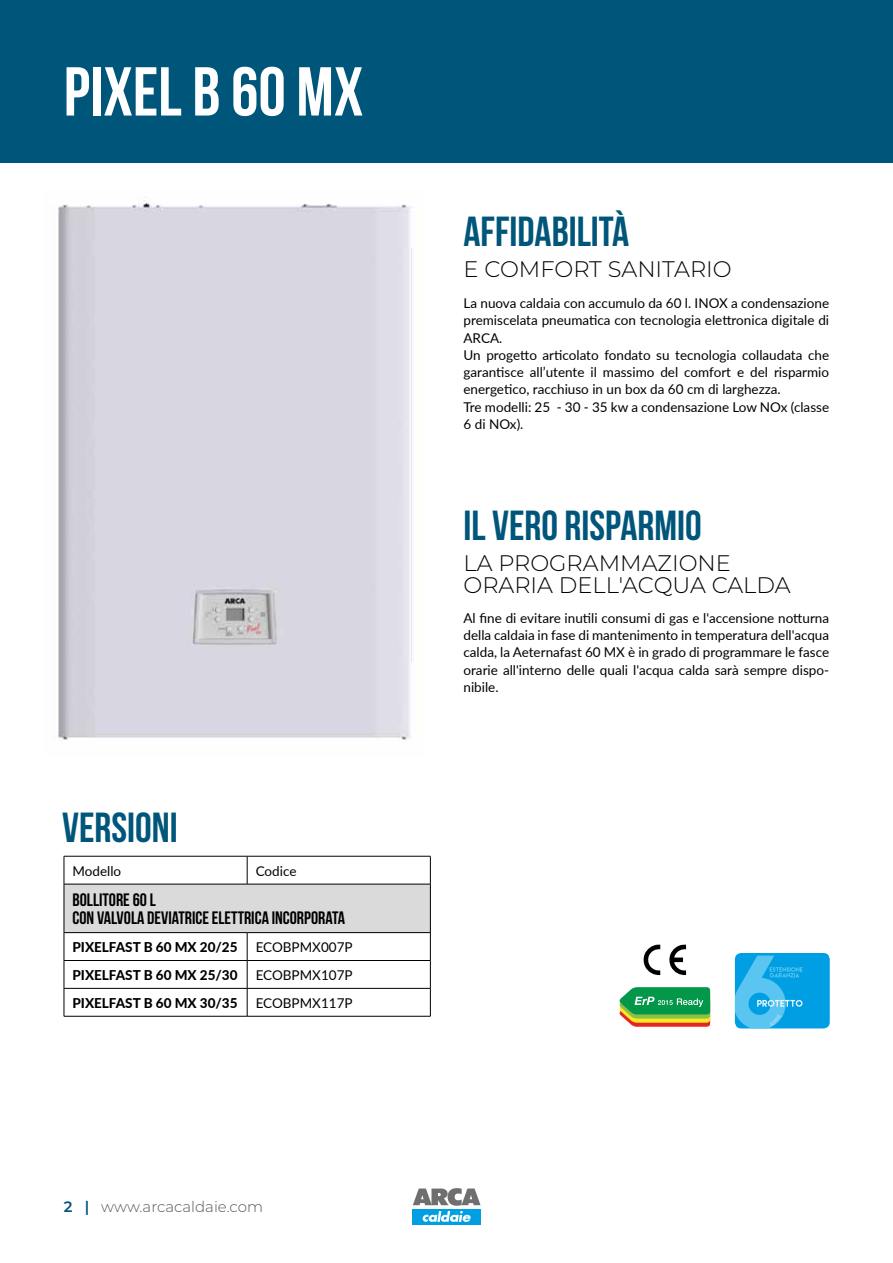
<style>
.page{position:relative;width:893px;height:1263px;background:#fff}
.page>*{position:absolute;margin:0;border:0;box-sizing:border-box;transform-origin:0 0}
.t1{font:700 69px "Bebas Neue";color:#fff}
.t2{font:700 42px "Bebas Neue";color:#00567a}
.t3{font:300 22.5px/22.5px "Montserrat";color:#000}
.t4{font:700 18px/18px "Bebas Neue";color:#000}
.t5{font:300 15px "Montserrat";color:#575756}
.t6{font:13.5px/17.2px "Lato";color:#000}
.t7{font:800 13.5px "Lato";color:#000}
.s1{font-weight:600;color:#00567a}
</style>
<div class="page">
<div style="left:0;top:0;width:893px;height:162px;background:#00567a"></div>
<img style="left:57px;top:197px;width:355px;height:543px">
<div style="left:64px;top:884px;width:366px;height:48px;background:#dadada"></div>
<hr style="left:64px;top:856px;width:183px;height:1px;background:#000">
<svg style="left:64px;top:856px;width:1px;height:28px"></svg>
<hr style="left:247px;top:856px;width:184px;height:1px;background:#000">
<svg style="left:247px;top:856px;width:1px;height:28px"></svg>
<svg style="left:430px;top:856px;width:1px;height:28px"></svg>
<hr style="left:64px;top:884px;width:183px;height:1px;background:#000">
<hr style="left:64px;top:884px;width:1px;height:48px;background:#000">
<hr style="left:247px;top:884px;width:184px;height:1px;background:#000">
<hr style="left:430px;top:884px;width:1px;height:48px;background:#000">
<hr style="left:64px;top:932px;width:183px;height:1px;background:#000">
<hr style="left:247px;top:932px;width:184px;height:1px;background:#000">
<hr style="left:64px;top:960px;width:183px;height:1px;background:#000">
<hr style="left:247px;top:960px;width:184px;height:1px;background:#000">
<hr style="left:64px;top:988px;width:183px;height:1px;background:#000">
<svg style="left:64px;top:933px;width:1px;height:83px"></svg>
<hr style="left:247px;top:988px;width:184px;height:1px;background:#000">
<svg style="left:247px;top:933px;width:1px;height:83px"></svg>
<svg style="left:430px;top:933px;width:1px;height:83px"></svg>
<hr style="left:64px;top:1016px;width:183px;height:1px;background:#000">
<hr style="left:247px;top:1016px;width:184px;height:1px;background:#000">
<svg style="left:643px;top:945px;width:17px;height:30px"></svg>
<svg style="left:669px;top:945px;width:17px;height:30px"></svg>
<svg style="left:619px;top:987px;width:91px;height:40px"></svg>
<div style="left:735px;top:953px;width:95px;height:75px;background:#009fe3;border-radius:6px"></div>
<svg style="left:735px;top:955px;width:68px;height:73px"></svg>
<div style="left:412px;top:1209px;width:68px;height:15px;background:#009fe3"></div>
<svg style="left:413px;top:1188px;width:67px;height:34px"></svg>
<h1 class="t1" style="left:64px;top:54px;width:301px">PIXEL B 60 MX</h1>
<h2 class="t2" style="left:62px;top:804px;width:117px">VERSIONI</h2>
<p class="t6" style="left:72px;top:861px;width:50px">Modello</p>
<p class="t6" style="left:256px;top:861px;width:42px">Codice</p>
<h3 class="t4" style="left:72px;top:891px;width:274px">BOLLITORE 60 L<br>CON VALVOLA DEVIATRICE ELETTRICA INCORPORATA</h3>
<p class="t7" style="left:72px;top:937px;width:167px">PIXELFAST B 60 MX 20/25</p>
<p class="t6" style="left:256px;top:938px;width:98px">ECOBPMX007P</p>
<p class="t7" style="left:72px;top:965px;width:167px">PIXELFAST B 60 MX 25/30</p>
<p class="t6" style="left:256px;top:966px;width:98px">ECOBPMX107P</p>
<p class="t7" style="left:72px;top:993px;width:167px">PIXELFAST B 60 MX 30/35</p>
<p class="t6" style="left:256px;top:994px;width:98px">ECOBPMX117P</p>
<p class="t5" style="left:64px;top:1196px;width:201px"><span class="s1">2 |</span> www.arcacaldaie.com</p>
<h2 class="t2" style="left:463px;top:208px;width:167px">AFFIDABILITÀ</h2>
<h3 class="t3" style="left:463px;top:257px;width:270px">E COMFORT SANITARIO</h3>
<p class="t6" style="left:463px;top:294px;width:367px">La nuova caldaia con accumulo da 60 l. INOX a condensazione premiscelata pneumatica con tecnologia elettronica digitale di ARCA.<br>Un progetto articolato fondato su tecnologia collaudata che garantisce all’utente il massimo del comfort e del risparmio energetico, racchiuso in un box da 60 cm di larghezza.<br>Tre modelli: 25 - 30 - 35 kw a condensazione Low NOx (classe 6 di NOx).</p>
<h2 class="t2" style="left:463px;top:502px;width:240px">IL VERO RISPARMIO</h2>
<h3 class="t3" style="left:463px;top:551px;width:329px">LA PROGRAMMAZIONE<br>ORARIA DELL'ACQUA CALDA</h3>
<p class="t6" style="left:463px;top:609px;width:367px;text-align:justify">Al fine di evitare inutili consumi di gas e l'accensione notturna della caldaia in fase di mantenimento in temperatura dell'acqua calda, la Aeternafast 60 MX è in grado di programmare le fasce orarie all'interno delle quali l'acqua calda sarà sempre dispo&shy;nibile.</p>
</div>
